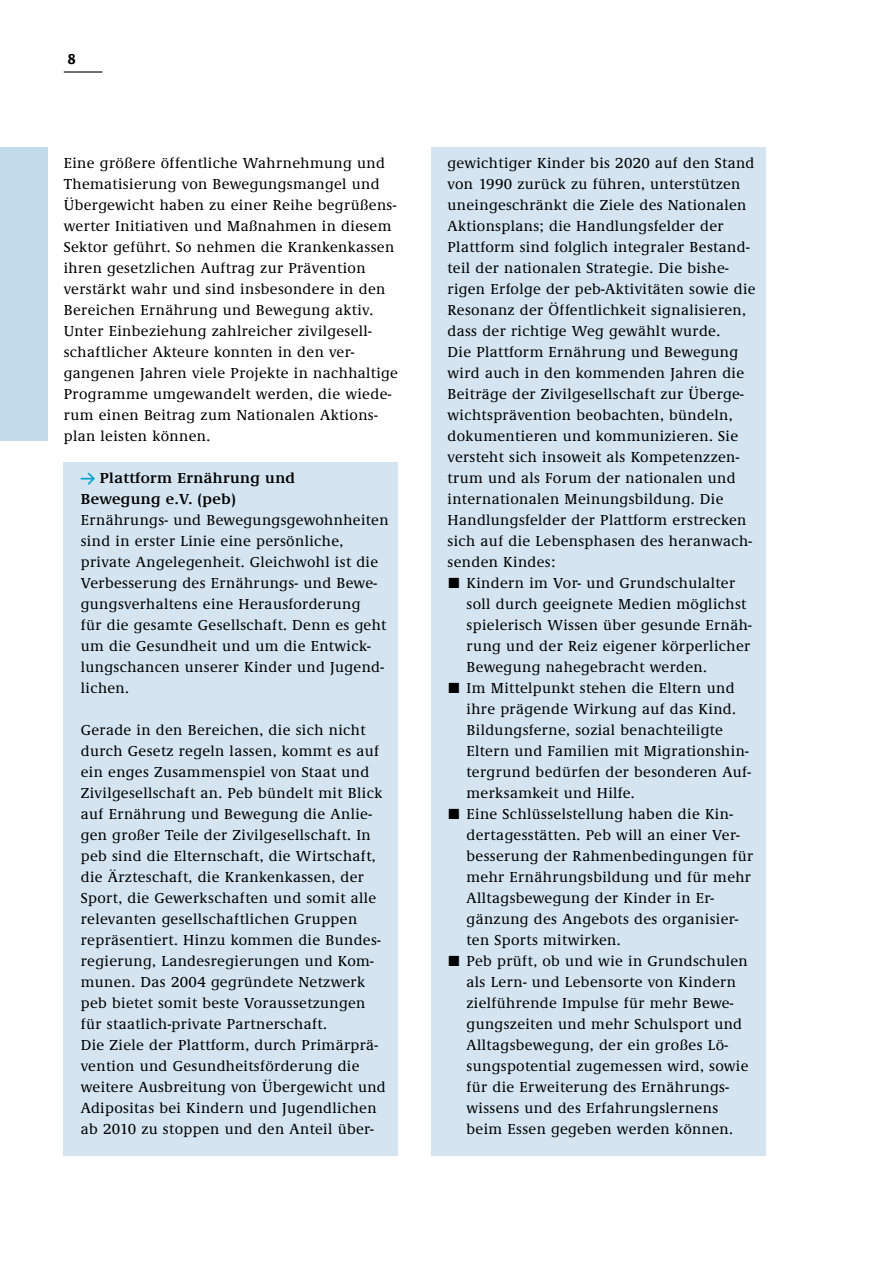
<style>
.page{position:relative;width:893px;height:1263px;background:#fff}
.page>*{position:absolute;margin:0;border:0;box-sizing:border-box;transform-origin:0 0}
.t1{font:500 15px/21px "Demos EF";letter-spacing:.025em;color:#000}
.t2{font:600 15px/21px "Demos EF";letter-spacing:.025em;color:#000}
.t3{font:700 15px "Praxis EF";color:#000}
.s1{font-family:"The Mix Bold Expert";font-weight:400;color:#08a1cd}
.s2{font-family:"The Mix Expert";font-weight:400}
</style>
<div class="page">
<hr style="left:64px;top:71px;width:38px;height:2px;background:#000">
<div style="left:0;top:147px;width:48px;height:293px;background:#c1dbeb"></div>
<div style="left:64px;top:462px;width:334px;height:693px;background:#d4e5f1"></div>
<div style="left:431px;top:147px;width:334px;height:1008px;background:#d4e5f1"></div>
<p class="t3" style="left:68px;top:51px;width:10px">8</p>
<p class="t1" style="left:64px;top:153px;width:336px">Eine größere öffentliche Wahrnehmung und thematisierung von Bewegungsmangel und übergewicht haben zu einer reihe begrüßens&shy;werter initiativen und maßnahmen in diesem sektor geführt. so nehmen die krankenkassen ihren gesetzlichen auftrag zur prävention verstärkt wahr und sind insbesondere in den Bereichen Ernährung und Bewegung aktiv. unter Einbeziehung zahlreicher zivilgesell&shy;schaftlicher akteure konnten in den ver&shy;gangenen Jahren viele projekte in nachhaltige programme umgewandelt werden, die wiede&shy;rum einen Beitrag zum nationalen aktions&shy;plan leisten können.</p>
<h4 class="t2" style="left:81px;top:468px;width:216px"><span class="s1">Y</span> plattform ernährung und<br>Bewegung e.V. (peb)</h4>
<p class="t1" style="left:81px;top:510px;width:309px">Ernährungs- und Bewegungsgewohnheiten sind in erster linie eine persönliche, private angelegenheit. gleichwohl ist die verbesserung des Ernährungs- und Bewe&shy;gungsverhaltens eine herausforderung<br>für die gesamte gesellschaft. denn es geht um die gesundheit und um die Entwick&shy;lungschancen unserer kinder und Jugend&shy;lichen.</p>
<p class="t1" style="left:81px;top:720px;width:306px">gerade in den Bereichen, die sich nicht durch gesetz regeln lassen, kommt es auf ein enges Zusammenspiel von staat und Zivilgesellschaft an. peb bündelt mit Blick auf Ernährung und Bewegung die anlie&shy;gen großer teile der Zivilgesellschaft. in peb sind die Elternschaft, die Wirtschaft, die ärzteschaft, die krankenkassen, der sport, die gewerkschaften und somit alle relevanten gesellschaftlichen gruppen repräsentiert. hinzu kommen die Bundes&shy;regierung, landesregierungen und kom&shy;munen. das 2004 gegründete netzwerk peb bietet somit beste voraussetzungen für staatlich-private partnerschaft.<br>die Ziele der plattform, durch primärprä&shy;vention und gesundheitsförderung die weitere ausbreitung von übergewicht und adipositas bei kindern und Jugendlichen ab 2010 zu stoppen und den anteil über-</p>
<p class="t1" style="left:448px;top:153px;width:310px">gewichtiger kinder bis 2020 auf den stand von 1990 zurück zu führen, unterstützen uneingeschränkt die Ziele des nationalen aktionsplans; die handlungsfelder der plattform sind folglich integraler Bestand&shy;teil der nationalen strategie. die bishe&shy;rigen Erfolge der peb-aktivitäten sowie die resonanz der Öffentlichkeit signalisieren, dass der richtige Weg gewählt wurde.<br>die plattform Ernährung und Bewegung wird auch in den kommenden Jahren die Beiträge der Zivilgesellschaft zur überge&shy;wichtsprävention beobachten, bündeln, dokumentieren und kommunizieren. sie versteht sich insoweit als kompetenzzen&shy;trum und als forum der nationalen und internationalen meinungsbildung. die handlungsfelder der plattform erstrecken sich auf die lebensphasen des heranwach&shy;senden kindes:</p>
<p class="t1" style="left:467px;top:573px;width:287px;text-indent:-19px"><span class="s2">ó</span> kindern im vor- und grundschulalter soll durch geeignete medien möglichst spielerisch Wissen über gesunde Ernäh&shy;rung und der reiz eigener körperlicher Bewegung nahegebracht werden.</p>
<p class="t1" style="left:467px;top:678px;width:286px;text-indent:-19px"><span class="s2">ó</span> im mittelpunkt stehen die Eltern und ihre prägende Wirkung auf das kind.<br>Bildungsferne, sozial benachteiligte Eltern und familien mit migrationshin&shy;tergrund bedürfen der besonderen auf&shy;merksamkeit und hilfe.</p>
<p class="t1" style="left:467px;top:804px;width:288px;text-indent:-19px"><span class="s2">ó</span> Eine schlüsselstellung haben die kin&shy;dertagesstätten. peb will an einer ver&shy;besserung der rahmenbedingungen für mehr Ernährungsbildung und für mehr alltagsbewegung der kinder in Er&shy;gänzung des angebots des organisier&shy;ten sports mitwirken.</p>
<p class="t1" style="left:467px;top:951px;width:283px;text-indent:-19px"><span class="s2">ó</span> peb prüft, ob und wie in grundschulen als lern- und lebensorte von kindern zielführende impulse für mehr Bewe&shy;gungszeiten und mehr schulsport und alltagsbewegung, der ein großes lö&shy;sungspotential zugemessen wird, sowie für die Erweiterung des Ernährungs&shy;wissens und des Erfahrungslernens beim Essen gegeben werden können.</p>
</div>
